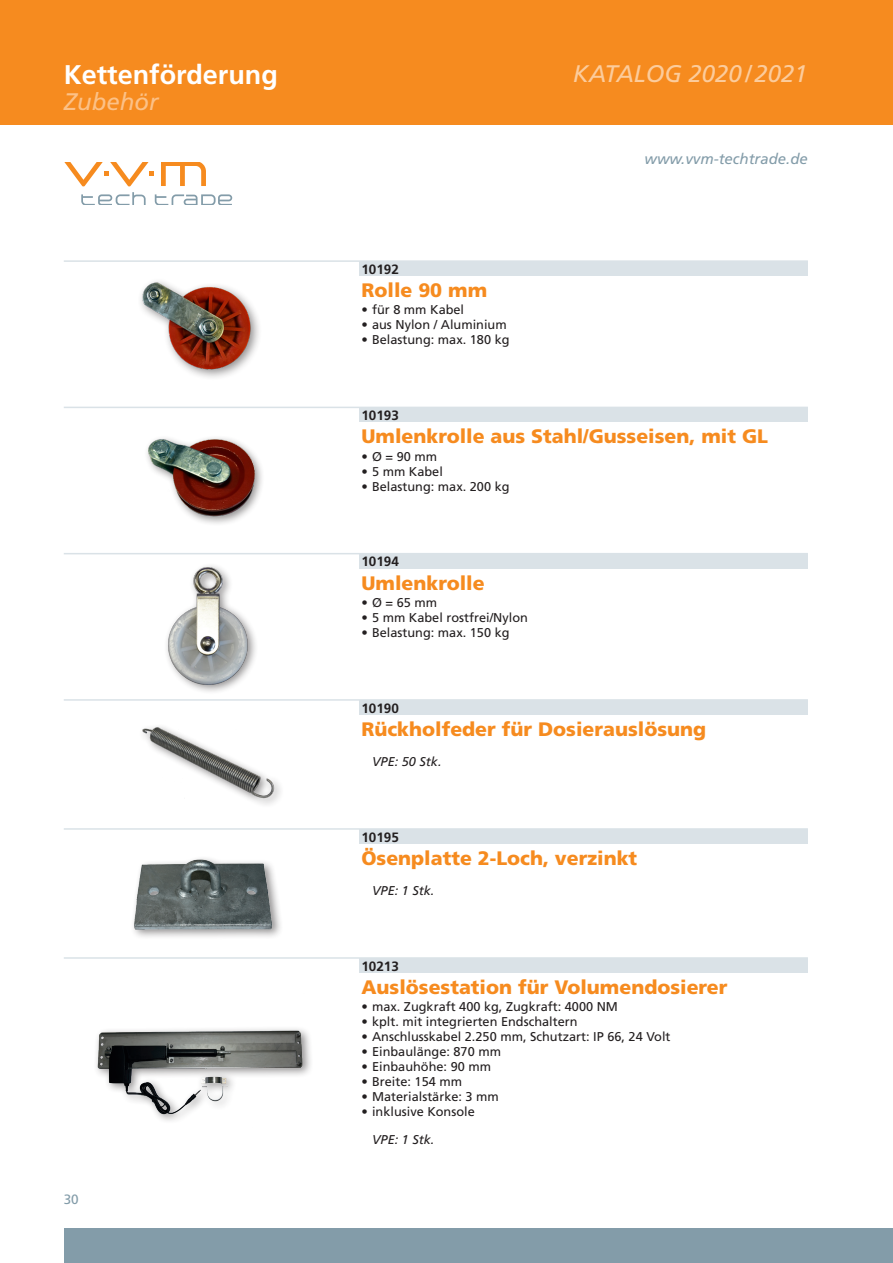
<style>
.page{position:relative;width:893px;height:1263px;background:#fff}
.page>*{position:absolute;margin:0;border:0;box-sizing:border-box;transform-origin:0 0}
.t1{font:700 27px "Frutiger LT Std";color:#fff}
.t2{font:italic 24px "Frutiger LT Std";color:#fccc9c}
.t3{font:italic 24px "Frutiger LT Std";color:#fcc187}
.Produktname{font:900 19.5px "Frutiger LT Std";color:#f68b1f}
.t4{font:italic 15px "Frutiger LT Std";color:#839ca9}
.Artikelnummer{font:700 13.5px "Frutiger LT Std";color:#231f20}
.t5{font:13.5px "Frutiger LT Std";color:#839ca9}
.t6{font:12.75px "Frutiger LT Std";color:#231f20}
.VPE{font:italic 12.75px "Frutiger LT Std";color:#231f20}
</style>
<div class="page">
<div style="left:0;top:0;width:893px;height:125px;background:#f68b1f"></div>
<svg style="left:81px;top:192px;width:151px;height:13px"></svg>
<svg style="left:161px;top:162px;width:45px;height:24px"></svg>
<svg style="left:64px;top:162px;width:90px;height:24px"></svg>
<div style="left:64px;top:1227px;width:829px;height:36px;background:#839ca9"></div>
<div style="left:359px;top:261px;width:449px;height:15px;background:#dae2e7"></div>
<hr style="left:64px;top:260px;width:744px;height:2px;background:#dae2e7">
<div style="left:359px;top:408px;width:449px;height:14px;background:#dae2e7"></div>
<hr style="left:64px;top:407px;width:744px;height:1px;background:#dae2e7">
<div style="left:359px;top:554px;width:449px;height:14px;background:#dae2e7"></div>
<hr style="left:64px;top:553px;width:744px;height:1px;background:#dae2e7">
<div style="left:359px;top:700px;width:449px;height:15px;background:#dae2e7"></div>
<hr style="left:64px;top:699px;width:744px;height:2px;background:#dae2e7">
<div style="left:359px;top:829px;width:449px;height:15px;background:#dae2e7"></div>
<hr style="left:64px;top:828px;width:744px;height:2px;background:#dae2e7">
<div style="left:359px;top:958px;width:449px;height:15px;background:#dae2e7"></div>
<hr style="left:64px;top:957px;width:744px;height:2px;background:#dae2e7">
<div style="left:137px;top:277px;width:126px;height:104px;background:#231f20;opacity:.5"></div>
<img style="left:139px;top:279px;width:117px;height:94px">
<div style="left:143px;top:434px;width:122px;height:93px;background:#231f20;opacity:.5"></div>
<img style="left:144px;top:434px;width:116px;height:87px">
<img style="left:166px;top:565px;width:89px;height:127px">
<img style="left:142px;top:726px;width:139px;height:79px">
<img style="left:134px;top:859px;width:146px;height:78px">
<div style="left:93px;top:1026px;width:220px;height:99px;background:#231f20;opacity:.5"></div>
<img style="left:97px;top:1026px;width:209px;height:99px">
<h1 class="t1" style="left:64px;top:59px;width:216px">Kettenförderung</h1>
<h2 class="t3" style="left:64px;top:87px;width:96px">Zubehör</h2>
<p class="t5" style="left:64px;top:1191px;width:17px">30</p>
<h2 class="t2" style="left:573px;top:59px;width:237px">KATALOG 2020/2021</h2>
<p class="Artikelnummer" style="left:361px;top:261px;width:39px">10192</p>
<p class="Produktname" style="left:361px;top:279px;width:127px">Rolle 90 mm</p>
<p class="t6" style="left:361px;top:302px;width:104px">• für 8 mm Kabel</p>
<p class="t6" style="left:361px;top:317px;width:147px">• aus Nylon / Aluminium</p>
<p class="t6" style="left:361px;top:332px;width:150px">• Belastung: max. 180 kg</p>
<p class="t4" style="left:645px;top:150px;width:165px">www.vvm-techtrade.de</p>
<p class="Artikelnummer" style="left:361px;top:407px;width:39px">10193</p>
<p class="Produktname" style="left:361px;top:425px;width:408px">Umlenkrolle aus Stahl/Gusseisen, mit GL</p>
<p class="t6" style="left:361px;top:449px;width:77px">• Ø = 90 mm</p>
<p class="t6" style="left:361px;top:464px;width:83px">• 5 mm Kabel</p>
<p class="t6" style="left:361px;top:479px;width:150px">• Belastung: max. 200 kg</p>
<p class="Artikelnummer" style="left:361px;top:554px;width:39px">10194</p>
<p class="Produktname" style="left:361px;top:571px;width:125px">Umlenkrolle</p>
<p class="t6" style="left:361px;top:595px;width:77px">• Ø = 65 mm</p>
<p class="t6" style="left:361px;top:610px;width:168px">• 5 mm Kabel rostfrei/Nylon</p>
<p class="t6" style="left:361px;top:625px;width:150px">• Belastung: max. 150 kg</p>
<p class="Artikelnummer" style="left:361px;top:700px;width:39px">10190</p>
<p class="Produktname" style="left:361px;top:717px;width:346px">Rückholfeder für Dosierauslösung</p>
<p class="VPE" style="left:372px;top:754px;width:71px">VPE: 50 Stk.</p>
<p class="Artikelnummer" style="left:361px;top:829px;width:39px">10195</p>
<p class="Produktname" style="left:361px;top:846px;width:277px">Ösenplatte 2-Loch, verzinkt</p>
<p class="VPE" style="left:372px;top:883px;width:64px">VPE: 1 Stk.</p>
<p class="Artikelnummer" style="left:361px;top:958px;width:39px">10213</p>
<p class="Produktname" style="left:361px;top:975px;width:367px">Auslösestation für Volumendosierer</p>
<p class="t6" style="left:361px;top:999px;width:258px">• max. Zugkraft 400 kg, Zugkraft: 4000 NM</p>
<p class="t6" style="left:361px;top:1014px;width:218px">• kplt. mit integrierten Endschaltern</p>
<p class="t6" style="left:361px;top:1029px;width:311px">• Anschlusskabel 2.250 mm, Schutzart: IP 66, 24 Volt</p>
<p class="t6" style="left:361px;top:1044px;width:141px">• Einbaulänge: 870 mm</p>
<p class="t6" style="left:361px;top:1059px;width:131px">• Einbauhöhe: 90 mm</p>
<p class="t6" style="left:361px;top:1074px;width:102px">• Breite: 154 mm</p>
<p class="t6" style="left:361px;top:1089px;width:139px">• Materialstärke: 3 mm</p>
<p class="t6" style="left:361px;top:1104px;width:115px">• inklusive Konsole</p>
<p class="VPE" style="left:372px;top:1132px;width:64px">VPE: 1 Stk.</p>
</div>
